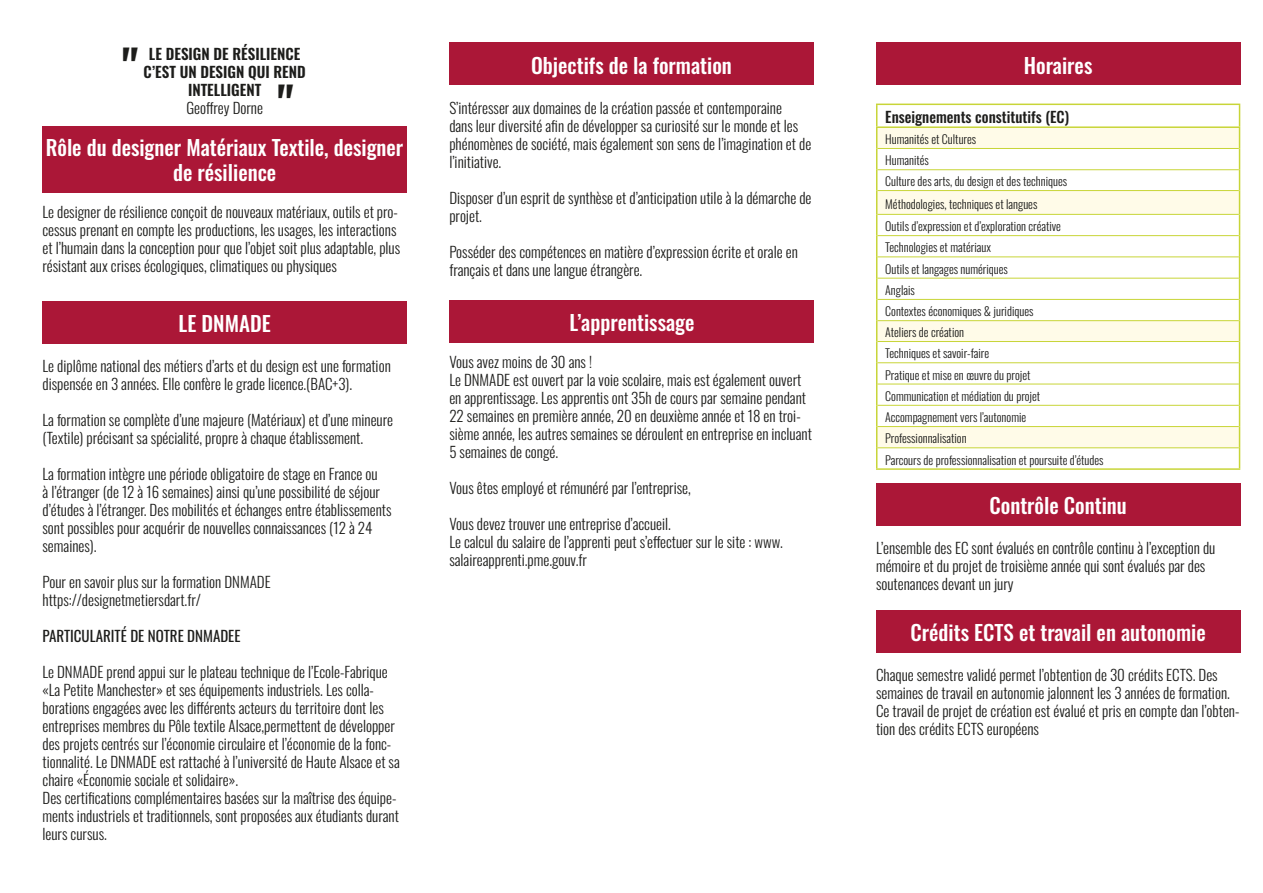
<style>
.page{position:relative;width:1263px;height:893px;background:#fff}
.page>*{position:absolute;margin:0;border:0;box-sizing:border-box;transform-origin:0 0}
.t1{font:700 45px "Oswald";color:#1d1d1b}
.t2{font:500 21px/25.2px "Oswald";color:#fff;text-align:center}
.t3{font:300 15px/18px "Oswald";color:#1d1d1b}
.t4{font:600 15px "Oswald";color:#1d1d1b}
.t5{font:500 15px "Oswald";color:#1d1d1b}
.t6{font:15px "Oswald";color:#1d1d1b}
.t7{font:300 12px "Oswald";color:#1d1d1b}
</style>
<div class="page">
<svg style="left:877px;top:128px;width:362px;height:320px"></svg>
<hr style="left:876px;top:104px;width:364px;height:1px;background:#c8d538">
<hr style="left:876px;top:126px;width:364px;height:2px;background:#c8d538">
<svg style="left:876px;top:105px;width:1px;height:363px"></svg>
<svg style="left:1239px;top:105px;width:1px;height:363px"></svg>
<hr style="left:876px;top:468px;width:364px;height:2px;background:#c8d538">
<hr style="left:877px;top:148px;width:362px;height:1px;background:#c8d538">
<hr style="left:877px;top:169px;width:362px;height:1px;background:#c8d538">
<hr style="left:877px;top:190px;width:362px;height:1px;background:#c8d538">
<hr style="left:877px;top:214px;width:362px;height:1px;background:#c8d538">
<hr style="left:877px;top:235px;width:362px;height:1px;background:#c8d538">
<hr style="left:877px;top:257px;width:362px;height:1px;background:#c8d538">
<hr style="left:877px;top:278px;width:362px;height:1px;background:#c8d538">
<hr style="left:877px;top:299px;width:362px;height:1px;background:#c8d538">
<hr style="left:877px;top:320px;width:362px;height:1px;background:#c8d538">
<hr style="left:877px;top:341px;width:362px;height:1px;background:#c8d538">
<hr style="left:877px;top:362px;width:362px;height:1px;background:#c8d538">
<hr style="left:877px;top:384px;width:362px;height:1px;background:#c8d538">
<hr style="left:877px;top:405px;width:362px;height:1px;background:#c8d538">
<hr style="left:877px;top:426px;width:362px;height:1px;background:#c8d538">
<hr style="left:877px;top:448px;width:362px;height:1px;background:#c8d538">
<div style="left:876px;top:483px;width:364px;height:42px;background:#ab1737"></div>
<div style="left:876px;top:43px;width:364px;height:42px;background:#ab1737"></div>
<div style="left:449px;top:43px;width:365px;height:42px;background:#ab1737"></div>
<div style="left:43px;top:126px;width:364px;height:63px;background:#ab1737"></div>
<div style="left:43px;top:131px;width:364px;height:62px;background:#ab1737"></div>
<div style="left:450px;top:300px;width:364px;height:43px;background:#ab1737"></div>
<div style="left:43px;top:301px;width:364px;height:42px;background:#ab1737"></div>
<div style="left:876px;top:610px;width:364px;height:43px;background:#ab1737"></div>
<p class="t4" style="left:149px;top:46px;width:153px">LE DESIGN DE RÉSILIENCE</p>
<p class="t4" style="left:144px;top:64px;width:164px">C’EST UN DESIGN QUI REND</p>
<p class="t4" style="left:188px;top:82px;width:75px">INTELLIGENT</p>
<p class="t3" style="left:186px;top:98px;width:78px">Geoffrey Dorne</p>
<p class="t1" style="left:122px;top:42px;width:18px">"</p>
<p class="t1" style="left:277px;top:79px;width:18px">"</p>
<p class="t2" style="left:46px;top:136px;width:359px">Rôle du designer Matériaux Textile, designer de résilience</p>
<p class="t3" style="left:43px;top:201px;width:359px">Le designer de résilience conçoit de nouveaux matériaux, outils et pro&shy;cessus prenant en compte les productions, les usages, les interactions et l’humain dans la conception pour que l’objet soit plus adaptable, plus résistant aux crises écologiques, climatiques ou physiques</p>
<p class="t2" style="left:179px;top:312px;width:94px">LE DNMADE</p>
<p class="t3" style="left:43px;top:355px;width:350px">Le diplôme national des métiers d’arts et du design est une formation dispensée en 3 années. Elle confère le grade licence.(BAC+3).</p>
<p class="t3" style="left:43px;top:409px;width:352px">La formation se complète d’une majeure (Matériaux) et d’une mineure (Textile) précisant sa spécialité, propre à chaque établissement.</p>
<p class="t3" style="left:43px;top:463px;width:350px">La formation intègre une période obligatoire de stage en France ou<br>à l’étranger (de 12 à 16 semaines) ainsi qu’une possibilité de séjour d’études à l’étranger. Des mobilités et échanges entre établissements sont possibles pour acquérir de nouvelles connaissances (12 à 24 semaines).</p>
<p class="t3" style="left:43px;top:571px;width:230px">Pour en savoir plus sur la formation DNMADE</p>
<p class="t3" style="left:43px;top:589px;width:160px">https://designetmetiersdart.fr/</p>
<p class="t6" style="left:43px;top:622px;width:199px">PARTICULARITÉ DE NOTRE DNMADEE</p>
<p class="t3" style="left:43px;top:661px;width:359px">Le DNMADE prend appui sur le plateau technique de l’Ecole-Fabrique «La Petite Manchester» et ses équipements industriels. Les colla&shy;borations engagées avec les différents acteurs du territoire dont les entreprises membres du Pôle textile Alsace,permettent de développer des projets centrés sur l’économie circulaire et l’économie de la fonc&shy;tionnalité. Le DNMADE est rattaché à l’université de Haute Alsace et sa chaire «Économie sociale et solidaire».</p>
<p class="t3" style="left:43px;top:787px;width:358px">Des certifications complémentaires basées sur la maîtrise des équipe&shy;ments industriels et traditionnels, sont proposées aux étudiants durant leurs cursus.</p>
<p class="t2" style="left:531px;top:54px;width:202px">Objectifs de la formation</p>
<p class="t2" style="left:1024px;top:54px;width:70px">Horaires</p>
<p class="t3" style="left:449px;top:97px;width:363px">S’intéresser aux domaines de la création passée et contemporaine<br>dans leur diversité afin de développer sa curiosité sur le monde et les phénomènes de société, mais également son sens de l’imagination et de l’initiative.</p>
<p class="t3" style="left:449px;top:187px;width:364px">Disposer d’un esprit de synthèse et d’anticipation utile à la démarche de projet.</p>
<p class="t3" style="left:449px;top:241px;width:350px">Posséder des compétences en matière d’expression écrite et orale en français et dans une langue étrangère.</p>
<p class="t5" style="left:885px;top:109px;width:185px">Enseignements constitutifs (EC)</p>
<p class="t7" style="left:885px;top:128px;width:92px">Humanités et Cultures</p>
<p class="t7" style="left:885px;top:150px;width:45px">Humanités</p>
<p class="t7" style="left:885px;top:171px;width:183px">Culture des arts, du design et des techniques</p>
<p class="t7" style="left:885px;top:193px;width:154px">Méthodologies, techniques et langues</p>
<p class="t7" style="left:885px;top:216px;width:177px">Outils d’expression et d’exploration créative</p>
<p class="t7" style="left:885px;top:237px;width:107px">Technologies et matériaux</p>
<p class="t7" style="left:885px;top:258px;width:124px">Outils et langages numériques</p>
<p class="t7" style="left:885px;top:279px;width:31px">Anglais</p>
<p class="t7" style="left:885px;top:301px;width:150px">Contextes économiques &amp; juridiques</p>
<p class="t7" style="left:885px;top:322px;width:80px">Ateliers de création</p>
<p class="t7" style="left:885px;top:343px;width:105px">Techniques et savoir-faire</p>
<p class="t7" style="left:885px;top:364px;width:147px">Pratique et mise en œuvre du projet</p>
<p class="t7" style="left:885px;top:385px;width:156px">Communication et médiation du projet</p>
<p class="t7" style="left:885px;top:406px;width:142px">Accompagnement vers l’autonomie</p>
<p class="t7" style="left:885px;top:428px;width:83px">Professionnalisation</p>
<p class="t7" style="left:885px;top:449px;width:220px">Parcours de professionnalisation et poursuite d’études</p>
<p class="t2" style="left:989px;top:494px;width:139px">Contrôle Continu</p>
<p class="t2" style="left:569px;top:311px;width:127px">L’apprentissage</p>
<p class="t3" style="left:449px;top:351px;width:144px">Vous avez moins de 30 ans !</p>
<p class="t3" style="left:449px;top:369px;width:364px">Le DNMADE est ouvert par la voie scolaire, mais est également ouvert en apprentissage. Les apprentis ont 35h de cours par semaine pendant 22 semaines en première année, 20 en deuxième année et 18 en troi&shy;sième année, les autres semaines se déroulent en entreprise en incluant 5 semaines de congé.</p>
<p class="t3" style="left:449px;top:477px;width:243px">Vous êtes employé et rémunéré par l’entreprise,</p>
<p class="t3" style="left:449px;top:513px;width:223px">Vous devez trouver une entreprise d’accueil.</p>
<p class="t3" style="left:449px;top:531px;width:335px">Le calcul du salaire de l’apprenti peut s’effectuer sur le site : www. salaireapprenti.pme.gouv.fr</p>
<p class="t3" style="left:876px;top:537px;width:341px">L’ensemble des EC sont évalués en contrôle continu à l’exception du mémoire et du projet de troisième année qui sont évalués par des soutenances devant un jury</p>
<p class="t2" style="left:910px;top:621px;width:297px">Crédits ECTS et travail en autonomie</p>
<p class="t3" style="left:876px;top:664px;width:355px">Chaque semestre validé permet l’obtention de 30 crédits ECTS. Des semaines de travail en autonomie jalonnent les 3 années de formation.</p>
<p class="t3" style="left:876px;top:700px;width:365px">Ce travail de projet de création est évalué et pris en compte dan l’obten&shy;tion des crédits ECTS européens</p>
</div>
